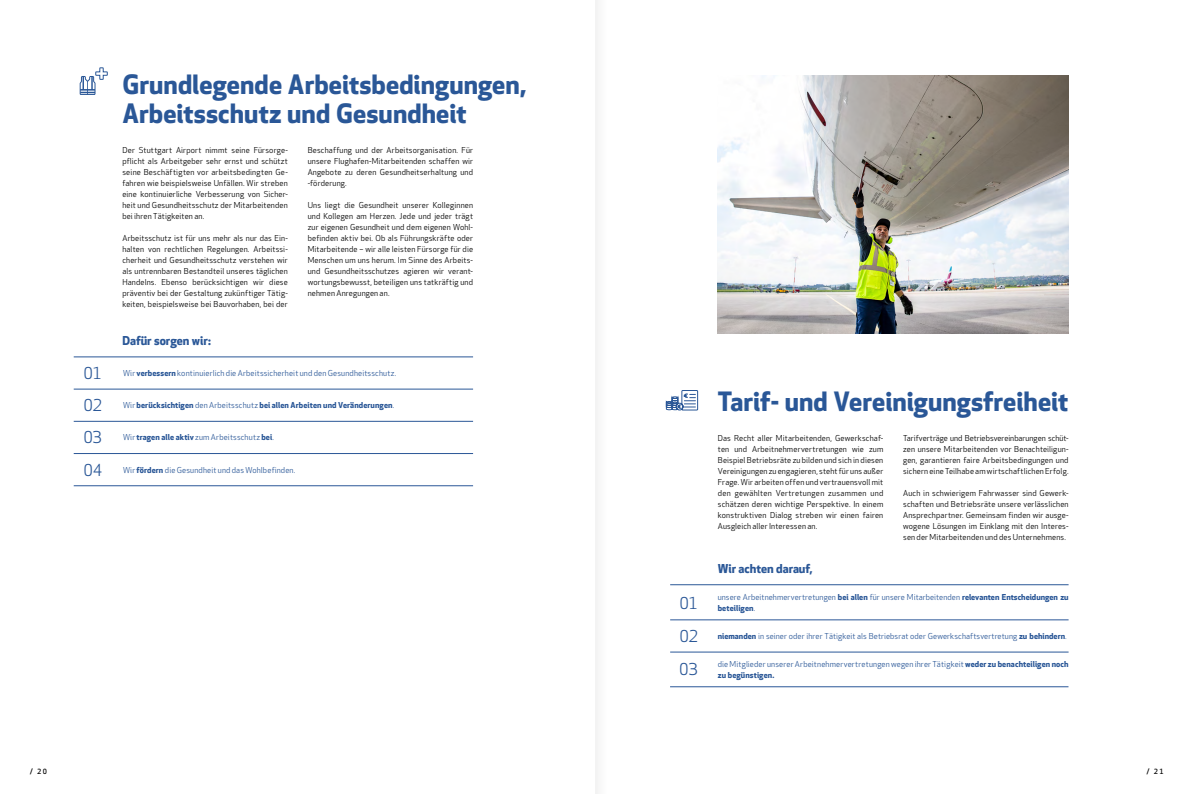
<style>
.page{position:relative;width:1191px;height:794px;background:#fff}
.page>*{position:absolute;margin:0;border:0;box-sizing:border-box;transform-origin:0 0}
.t1{font:700 26px/29px "Apex New";color:#2a5797}
.t2{font:16px "Apex New";letter-spacing:-.02em;color:#2a5797}
.t3{font:700 12px "Apex New";color:#2a5797}
.t4{font:8px/11px "Apex New";letter-spacing:.02em;color:#000;text-align:justify}
.t5{font:8px/11px "Apex New";letter-spacing:.015em;color:#2a5797}
.t6{font:700 8px "Apex New";letter-spacing:.01em;color:#2a5797}
.t7{font:500 7px "Apex New";color:#000}
.s1{font-weight:700}
.s2{font-weight:400}
.s3{font-size:16px}
</style>
<div class="page">
<img style="left:718px;top:75px;width:350px;height:258px">
<svg style="left:79px;top:67px;width:29px;height:28px"></svg>
<svg style="left:665px;top:390px;width:33px;height:21px"></svg>
<hr style="left:74px;top:357px;width:399px;height:1px;background:#2a5797">
<hr style="left:74px;top:389px;width:399px;height:1px;background:#2a5797">
<hr style="left:74px;top:421px;width:399px;height:1px;background:#2a5797">
<hr style="left:74px;top:453px;width:399px;height:1px;background:#2a5797">
<hr style="left:74px;top:485px;width:399px;height:1px;background:#2a5797">
<hr style="left:670px;top:584px;width:398px;height:1px;background:#2a5797">
<hr style="left:670px;top:619px;width:398px;height:1px;background:#2a5797">
<hr style="left:670px;top:652px;width:398px;height:1px;background:#2a5797">
<hr style="left:670px;top:686px;width:398px;height:1px;background:#2a5797">
<h1 class="t1" style="left:122px;top:71px;width:406px">Grundlegende Arbeitsbedingungen,<br>Arbeitsschutz und Gesundheit</h1>
<p class="t4" style="left:122px;top:145px;width:167px">Der Stuttgart Airport nimmt seine Fürsorge&shy;pflicht als Arbeitgeber sehr ernst und schützt seine Beschäftigten vor arbeitsbedingten Ge&shy;fahren wie beispielsweise Unfällen. Wir streben eine kontinuierliche Verbesserung von Sicher&shy;heit und Gesundheitsschutz der Mitarbeitenden bei ihren Tätigkeiten an.</p>
<p class="t4" style="left:122px;top:233px;width:167px">Arbeitsschutz ist für uns mehr als nur das Ein&shy;halten von rechtlichen Regelungen. Arbeitssi&shy;cherheit und Gesundheitsschutz verstehen wir als untrennbaren Bestandteil unseres täglichen Handelns. Ebenso berücksichtigen wir diese präventiv bei der Gestaltung zukünftiger Tätig&shy;keiten, beispielsweise bei Bauvorhaben, bei der</p>
<p class="t4" style="left:308px;top:145px;width:167px">Beschaffung und der Arbeitsorganisation. Für unsere Flughafen-Mitarbeitenden schaffen wir Angebote zu deren Gesundheitserhaltung und -förderung.</p>
<p class="t4" style="left:308px;top:200px;width:167px">Uns liegt die Gesundheit unserer Kolleginnen und Kollegen am Herzen. Jede und jeder trägt zur eigenen Gesundheit und dem eigenen Wohl&shy;befinden aktiv bei. Ob als Führungskräfte oder Mitarbeitende – wir alle leisten Fürsorge für die Menschen um uns herum. Im Sinne des Arbeits&shy;und Gesundheitsschutzes agieren wir verant&shy;wortungsbewusst, beteiligen uns tatkräftig und nehmen Anregungen an.</p>
<h3 class="t3" style="left:122px;top:334px;width:90px">Dafür sorgen wir:</h3>
<h2 class="t2" style="left:83px;top:364px;width:20px">01</h2>
<p class="t5" style="left:123px;top:368px;width:275px">Wir <span class="s1">verbessern</span> kontinuierlich die Arbeitssicherheit und den Gesundheitsschutz.</p>
<h2 class="t2" style="left:83px;top:396px;width:20px">02</h2>
<p class="t6" style="left:123px;top:400px;width:273px"><span class="s2">Wir</span> berücksichtigen <span class="s2">den Arbeitsschutz</span> bei allen Arbeiten und Veränderungen<span class="s2">.</span></p>
<h2 class="t2" style="left:83px;top:429px;width:20px">03</h2>
<p class="t5" style="left:123px;top:432px;width:152px">Wir <span class="s1">tragen alle aktiv</span> zum Arbeitsschutz <span class="s1">bei</span>.</p>
<h2 class="t2" style="left:83px;top:461px;width:21px">04</h2>
<p class="t5" style="left:123px;top:464px;width:174px">Wir <span class="s1">fördern</span> die Gesundheit und das Wohlbefinden.</p>
<h1 class="t1" style="left:718px;top:388px;width:352px">Tarif- und Vereinigungsfreiheit</h1>
<p class="t4" style="left:718px;top:433px;width:167px">Das Recht aller Mitarbeitenden, Gewerkschaf&shy;ten und Arbeitnehmervertretungen wie zum Beispiel Betriebsräte zu bilden und sich in diesen Vereinigungen zu engagieren, steht für uns außer Frage. Wir arbeiten offen und vertrauensvoll mit den gewählten Vertretungen zusammen und schätzen deren wichtige Perspektive. In einem konstruktiven Dialog streben wir einen fairen Ausgleich aller Interessen an.</p>
<p class="t4" style="left:903px;top:433px;width:167px">Tarifverträge und Betriebsvereinbarungen schüt&shy;zen unsere Mitarbeitenden vor Benachteiligun&shy;gen, garantieren faire Arbeitsbedingungen und sichern eine Teilhabe am wirtschaftlichen Erfolg.</p>
<p class="t4" style="left:903px;top:488px;width:167px">Auch in schwierigem Fahrwasser sind Gewerk&shy;schaften und Betriebsräte unsere verlässlichen Ansprechpartner. Gemeinsam finden wir ausge&shy;wogene Lösungen im Einklang mit den Interes&shy;sen der Mitarbeitenden und des Unternehmens.</p>
<h3 class="t3" style="left:718px;top:562px;width:96px">Wir achten darauf,</h3>
<p class="t5" style="left:679px;top:592px;width:390px;text-indent:38px">unsere Arbeitnehmervertretungen <span class="s1">bei allen</span> für unsere Mitarbeitenden <span class="s1">relevanten Entscheidungen zu<br></span><sup>01</sup> <span class="s1">beteiligen</span>.</p>
<p class="t5" style="left:679px;top:631px;width:389px"><span class="s3">02</span> <span class="s1">niemanden</span> in seiner oder ihrer Tätigkeit als Betriebsrat oder Gewerkschaftsvertretung <span class="s1">zu behindern</span>.</p>
<h2 class="t2" style="left:679px;top:660px;width:20px">03</h2>
<p class="t5" style="left:718px;top:659px;width:352px">die Mitglieder unserer Arbeitnehmervertretungen wegen ihrer Tätigkeit <span class="s1">weder zu benachteiligen noch zu begünstigen.</span></p>
<p class="t7" style="left:30px;top:767px;width:19px">/ 20</p>
<p class="t7" style="left:1146px;top:767px;width:19px">/ 21</p>
</div>
